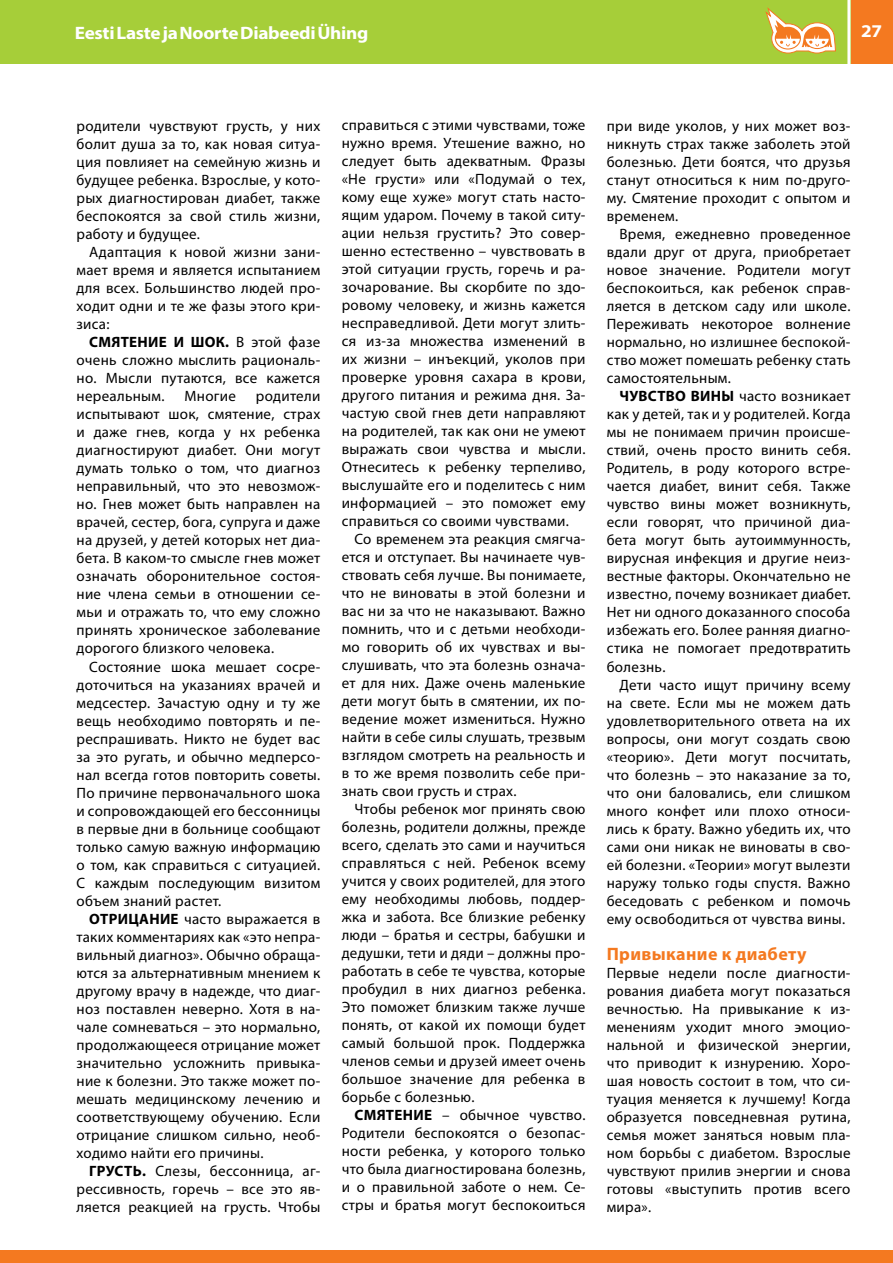
<style>
.page{position:relative;width:893px;height:1263px;background:#fff}
.page>*{position:absolute;margin:0;border:0;box-sizing:border-box;transform-origin:0 0}
.t1{font:700 18px "Myriad Pro";letter-spacing:-.015em;color:#fff;scale:1.07 1}
.t2{font:700 18px "Myriad Pro";letter-spacing:.02em;color:#f47920}
.t3{font:15px/18px "Myriad Pro";letter-spacing:.02em;color:#000;text-align:justify}
.s1{font-weight:700}
</style>
<div class="page">
<div style="left:849px;top:0;width:44px;height:64px;background:#f47920"></div>
<div style="left:0;top:0;width:850px;height:64px;background:#a6ce39"></div>
<div style="left:0;top:1250px;width:893px;height:13px;background:#f47920"></div>
<svg style="left:765px;top:7px;width:71px;height:47px"></svg>
<hr style="left:847px;top:0;width:3px;height:67px;background:#fff">
<p class="t1" style="left:75px;top:21px;width:276px">Eesti Laste ja Noorte Diabeedi Ühing</p>
<p class="t1" style="left:861px;top:20px;width:21px">27</p>
<p class="t3" style="left:77px;top:117px;width:245px">родители чувствуют грусть, у них болит душа за то, как новая ситуа&shy;ция повлияет на семейную жизнь и будущее ребенка. Взрослые, у кото&shy;рых диагностирован диабет, также беспокоятся за свой стиль жизни, работу и будущее.</p>
<p class="t3" style="left:77px;top:243px;width:245px;text-indent:13px">Адаптация к новой жизни зани&shy;мает время и является испытанием для всех. Большинство людей про&shy;ходит одни и те же фазы этого кри&shy;зиса:</p>
<p class="t3" style="left:77px;top:333px;width:245px;text-indent:13px"><span class="s1">СМЯТЕНИЕ И ШОК.</span> В этой фазе очень сложно мыслить рациональ&shy;но. Мысли путаются, все кажется нереальным.</p>
<p class="t3" style="left:185px;top:387px;width:53px">Многие</p>
<p class="t3" style="left:77px;top:387px;width:245px;text-indent:179px">родители испытывают шок, смятение, страх и даже гнев, когда у нх ребенка диагностируют диабет. Они могут думать только о том, что диагноз неправильный, что это невозмож&shy;но. Гнев может быть направлен на врачей, сестер, бога, супруга и даже на друзей, у детей которых нет диа&shy;бета. В каком-то смысле гнев может означать оборонительное состоя&shy;ние члена семьи в отношении се&shy;мьи и отражать то, что ему сложно принять хроническое заболевание дорогого близкого человека.</p>
<p class="t3" style="left:77px;top:657px;width:245px;text-indent:13px">Состояние шока мешает сосре&shy;доточиться на указаниях врачей и медсестер. Зачастую одну и ту же вещь необходимо повторять и пе&shy;респрашивать. Никто не будет вас за это ругать, и обычно медперсо&shy;нал всегда готов повторить советы.<br>По причине первоначального шока и сопровождающей его бессонницы в первые дни в больнице сообщают только самую важную информацию о том, как справиться с ситуацией.<br>С каждым последующим визитом объем знаний растет.</p>
<p class="t3" style="left:77px;top:909px;width:245px;text-indent:13px"><span class="s1">ОТРИЦАНИЕ</span> часто выражается в таких комментариях как «это непра&shy;вильный диагноз». Обычно обраща&shy;ются за альтернативным мнением к другому врачу в надежде, что диаг&shy;ноз поставлен неверно. Хотя в на&shy;чале сомневаться – это нормально, продолжающееся отрицание может значительно усложнить привыка&shy;ние к болезни. Это также может по&shy;мешать медицинскому лечению и соответствующему обучению. Если отрицание слишком сильно, необ&shy;ходимо найти его причины.</p>
<p class="t3" style="left:77px;top:1161px;width:245px;text-indent:13px"><span class="s1">ГРУСТЬ.</span> Слезы, бессонница, аг&shy;рессивность, горечь – все это яв&shy;ляется реакцией на грусть. Чтобы</p>
<p class="t3" style="left:342px;top:116px;width:245px">справиться с этими чувствами, тоже нужно время. Утешение важно, но следует быть адекватным. Фразы «Не грусти» или «Подумай о тех, кому еще хуже» могут стать насто&shy;ящим ударом. Почему в такой ситу&shy;ации нельзя грустить? Это совер&shy;шенно естественно – чувствовать в этой ситуации грусть, горечь и ра&shy;зочарование. Вы скорбите по здо&shy;ровому человеку, и жизнь кажется несправедливой. Дети могут злить&shy;ся из-за множества изменений в их жизни – инъекций, уколов при проверке уровня сахара в крови, другого питания и режима дня. За&shy;частую свой гнев дети направляют на родителей, так как они не умеют выражать свои чувства и мысли.<br>Отнеситесь к ребенку терпеливо, выслушайте его и поделитесь с ним информацией – это поможет ему справиться со своими чувствами.</p>
<p class="t3" style="left:342px;top:530px;width:245px;text-indent:13px">Со временем эта реакция смягча&shy;ется и отступает. Вы начинаете чув&shy;ствовать себя лучше. Вы понимаете, что не виноваты в этой болезни и вас ни за что не наказывают. Важно помнить, что и с детьми необходи&shy;мо говорить об их чувствах и вы&shy;слушивать, что эта болезнь означа&shy;ет для них. Даже очень маленькие дети могут быть в смятении, их по&shy;ведение может измениться. Нужно найти в себе силы слушать, трезвым взглядом смотреть на реальность и в то же время позволить себе при&shy;знать свои грусть и страх.</p>
<p class="t3" style="left:342px;top:800px;width:245px;text-indent:13px">Чтобы ребенок мог принять свою болезнь, родители должны, прежде всего, сделать это сами и научиться справляться с ней. Ребенок всему учится у своих родителей, для этого ему необходимы любовь, поддер&shy;жка и забота. Все близкие ребенку люди – братья и сестры, бабушки и дедушки, тети и дяди – должны про&shy;работать в себе те чувства, которые пробудил в них диагноз ребенка.<br>Это поможет близким также лучше понять, от какой их помощи будет самый большой прок. Поддержка членов семьи и друзей имеет очень большое значение для ребенка в борьбе с болезнью.</p>
<p class="t3" style="left:342px;top:1106px;width:245px;text-indent:13px"><span class="s1">СМЯТЕНИЕ</span> – обычное чувство.<br>Родители беспокоятся о безопас&shy;ности ребенка, у которого только что была диагностирована болезнь, и о правильной заботе о нем. Се&shy;стры и братья могут беспокоиться</p>
<p class="t3" style="left:607px;top:117px;width:245px">при виде уколов, у них может воз&shy;никнуть страх также заболеть этой болезнью. Дети боятся, что друзья станут относиться к ним по-друго&shy;му. Смятение проходит с опытом и временем.</p>
<p class="t3" style="left:607px;top:225px;width:245px;text-indent:13px">Время, ежедневно проведенное вдали друг от друга, приобретает новое значение. Родители могут беспокоиться, как ребенок справ&shy;ляется в детском саду или школе.<br>Переживать некоторое волнение нормально, но излишнее беспокой&shy;ство может помешать ребенку стать самостоятельным.</p>
<p class="t3" style="left:607px;top:387px;width:245px;text-indent:13px"><span class="s1">ЧУВСТВО ВИНЫ</span> часто возникает как у детей, так и у родителей. Когда мы не понимаем причин происше&shy;ствий, очень просто винить себя.<br>Родитель, в роду которого встре&shy;чается диабет, винит себя. Также чувство вины может возникнуть, если говорят, что причиной диа&shy;бета могут быть аутоиммунность, вирусная инфекция и другие неиз&shy;вестные факторы. Окончательно не известно, почему возникает диабет.<br>Нет ни одного доказанного способа избежать его. Более ранняя диагно&shy;стика не помогает предотвратить болезнь.</p>
<p class="t3" style="left:607px;top:675px;width:245px;text-indent:13px">Дети часто ищут причину всему на свете. Если мы не можем дать удовлетворительного ответа на их вопросы, они могут создать свою «теорию». Дети могут посчитать, что болезнь – это наказание за то, что они баловались, ели слишком много конфет или плохо относи&shy;лись к брату. Важно убедить их, что сами они никак не виноваты в сво&shy;ей болезни. «Теории» могут вылезти наружу только годы спустя. Важно беседовать с ребенком и помочь ему освободиться от чувства вины.</p>
<p class="t2" style="left:607px;top:942px;width:201px">Привыкание к диабету</p>
<p class="t3" style="left:607px;top:963px;width:245px">Первые недели после диагности&shy;рования диабета могут показаться вечностью. На привыкание к из&shy;менениям уходит много эмоцио&shy;нальной и физической энергии, что приводит к изнурению. Хоро&shy;шая новость состоит в том, что си&shy;туация меняется к лучшему! Когда образуется повседневная рутина, семья может заняться новым пла&shy;ном борьбы с диабетом. Взрослые чувствуют прилив энергии и снова готовы «выступить против всего мира».</p>
</div>
